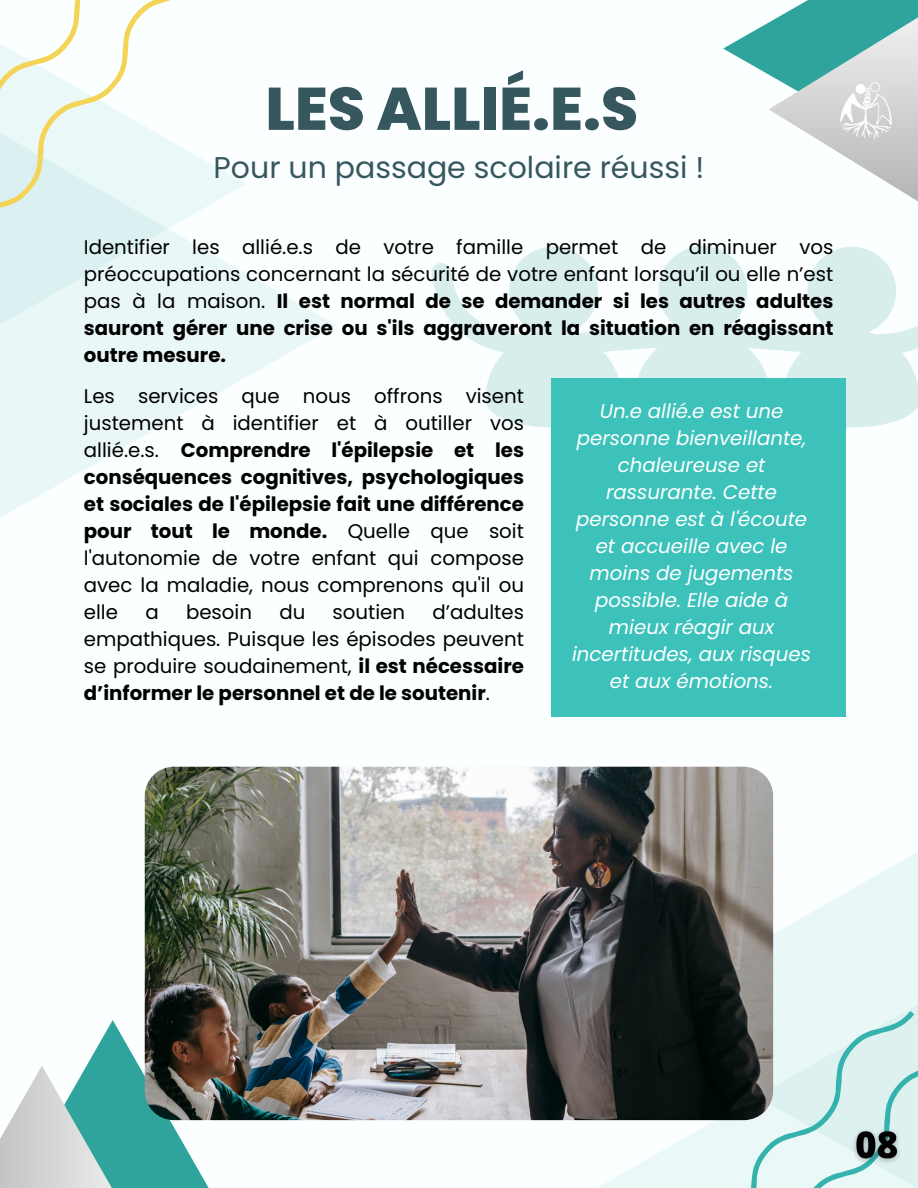
<style>
.page{position:relative;width:918px;height:1188px;background:#fbffff}
.page>*{position:absolute;margin:0;border:0;box-sizing:border-box;transform-origin:0 0}
.t1{font:800 60px "Poppins";color:#37575f}
.t2{font:30px "Poppins";color:#37575f}
.t3{font:19.8px/27px "Poppins";color:#000;text-align:justify}
.t4{font:italic 19.8px/27px "Poppins";color:#fff;text-align:center}
.s1{font-weight:700}
</style>
<div class="page">
<svg style="left:0;top:274px;width:337px;height:244px"></svg>
<div style="left:0;top:0;width:246px;height:436px;background:linear-gradient(to right,#e2f3f3,#f3fbfb)"></div>
<svg style="left:723px;top:22px;width:46px;height:53px"></svg>
<svg style="left:431px;top:246px;width:487px;height:186px;fill:#d7eeed"></svg>
<svg style="left:769px;top:0;width:149px;height:201px"></svg>
<svg style="left:86px;top:1020px;width:153px;height:168px"></svg>
<svg style="left:0;top:1066px;width:168px;height:122px;background:#8bc2bf"></svg>
<svg style="left:0;top:0;width:201px;height:241px"></svg>
<svg style="left:623px;top:653px;width:295px;height:535px"></svg>
<div style="left:552px;top:379px;width:293px;height:337px;background:#3cc2bb"></div>
<svg style="left:678px;top:995px;width:236px;height:193px;fill:#eaf7f7"></svg>
<svg style="left:727px;top:1035px;width:191px;height:153px"></svg>
<img style="left:145px;top:767px;width:628px;height:353px;border-radius:29px">
<img style="left:840px;top:82px;width:61px;height:56px">
<img style="left:848px;top:1121px;width:58px;height:49px">
<h1 class="t1" style="left:265px;top:67px;width:374px">LES ALLIÉ.E.S</h1>
<h2 class="t2" style="left:214px;top:146px;width:492px">Pour un passage scolaire réussi !</h2>
<p class="t3" style="left:84px;top:233px;width:751px">Identifier les allié.e.s de votre famille permet de diminuer vos préoccupations concernant la sécurité de votre enfant lorsqu’il ou elle n’est pas à la maison. <span class="s1">Il est normal de se demander si les autres adultes sauront gérer une crise ou s'ils aggraveront la situation en réagissant outre mesure.</span></p>
<p class="t3" style="left:84px;top:383px;width:442px">Les services que nous offrons visent justement à identifier et à outiller vos allié.e.s. <span class="s1">Comprendre l'épilepsie et les conséquences cognitives, psychologiques et sociales de l'épilepsie fait une différence pour tout le monde.</span> Quelle que soit l'autonomie de votre enfant qui compose avec la maladie, nous comprenons qu'il ou elle</p>
<p class="t3" style="left:145px;top:599px;width:15px">a</p>
<p class="t3" style="left:186px;top:599px;width:68px">besoin</p>
<p class="t3" style="left:279px;top:599px;width:27px">du</p>
<p class="t3" style="left:333px;top:599px;width:74px">soutien</p>
<p class="t3" style="left:84px;top:599px;width:442px;text-indent:349px">d’adultes empathiques. Puisque les épisodes peuvent se produire soudainement, <span class="s1">il est nécessaire d’informer le personnel et de le soutenir</span>.</p>
<p class="t4" style="left:572px;top:398px;width:240px">Un.e allié.e est une personne bienveillante, chaleureuse et rassurante. Cette personne est à l'écoute et accueille avec le moins de jugements possible. Elle aide à mieux réagir aux incertitudes, aux risques et aux émotions.</p>
</div>
